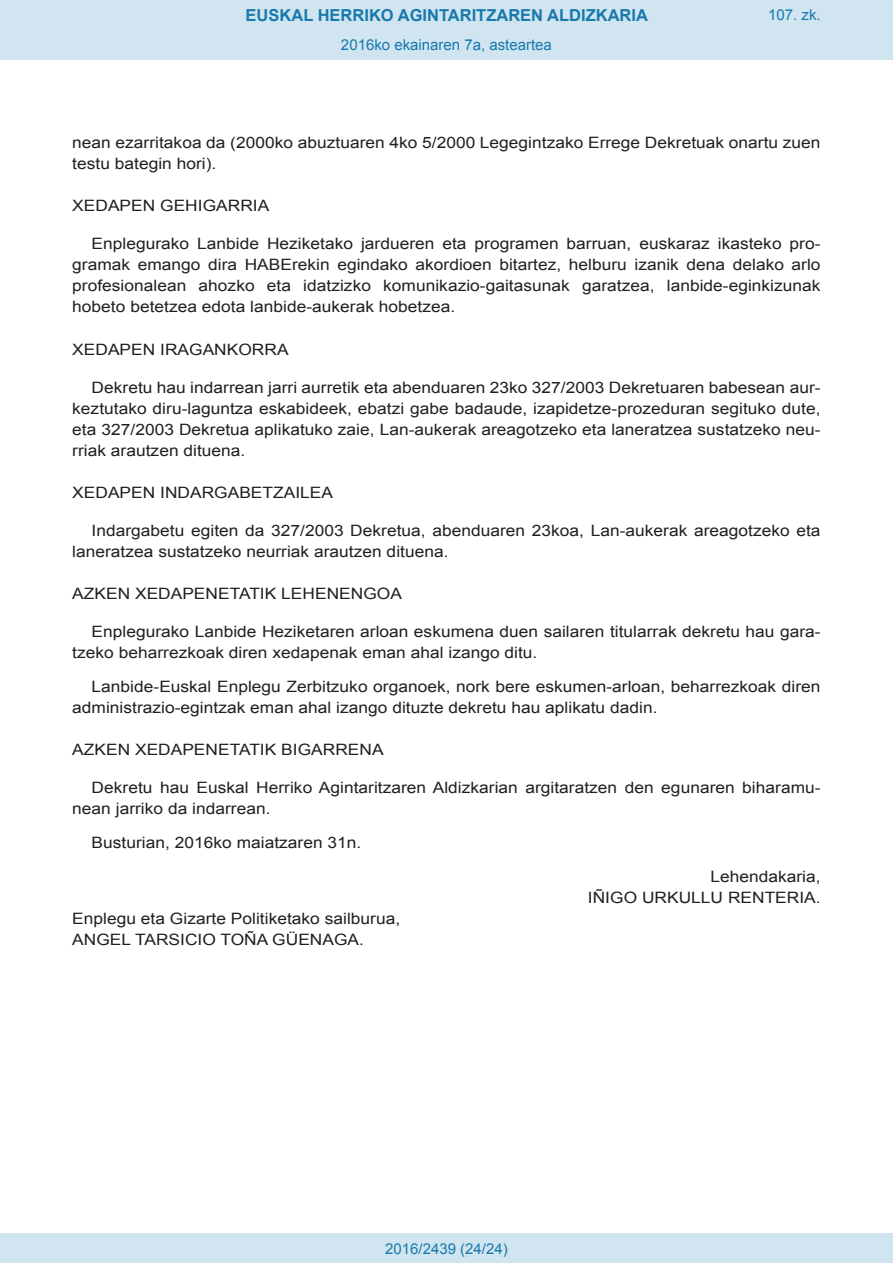
<style>
.page{position:relative;width:893px;height:1263px;background:#fff}
.page>*{position:absolute;margin:0;border:0;box-sizing:border-box;transform-origin:0 0}
.t1{font:700 16.5px "Arial";color:#1879ad}
.BOPVDetalle{font:15.6px/21px "Arial";color:#231f20;scale:1.11 1}
.BOPVDisposicion{font:15.6px "Arial";color:#231f20;scale:1.11 1}
.BOPVFirmaPuesto{font:15.6px "Arial";color:#231f20;scale:1.11 1}
.BOPVPuestoLehen2{font:15.6px "Arial";color:#231f20;scale:1.11 1}
.BOPVFirmaLugFec{font:15.6px "Arial";color:#231f20;scale:1.11 1}
.BOPVFirmaNombre{font:15.6px "Arial";color:#231f20;scale:1.11 1}
.Paginacion_Centro{font:15px "Arial";color:#1879ad}
</style>
<div class="page">
<div style="left:0;top:0;width:893px;height:60px;background:#d0e5f0"></div>
<div style="left:0;top:1233px;width:893px;height:30px;background:#d0e5f0"></div>
<p class="t1" style="left:246px;top:4px;width:404px">EUSKAL HERRIKO AGINTARITZAREN ALDIZKARIA</p>
<p class="Paginacion_Centro" style="left:341px;top:35px;width:212px">2016ko ekainaren 7a, asteartea</p>
<p class="Paginacion_Centro" style="left:768px;top:5px;width:54px">107. zk.</p>
<p class="BOPVDetalle" style="left:72px;top:132px;width:676px">nean ezarritakoa da (2000ko abuztuaren 4ko 5/2000 Legegintzako Errege Dekretuak onartu zuen testu bategin hori).</p>
<p class="BOPVDisposicion" style="left:72px;top:196px;width:179px">XEDAPEN GEHIGARRIA</p>
<p class="BOPVDetalle" style="left:72px;top:234px;width:676px;text-align:justify;text-indent:19px">Enplegurako Lanbide Heziketako jardueren eta programen barruan, euskaraz ikasteko pro&shy;gramak emango dira HABErekin egindako akordioen bitartez, helburu izanik dena delako arlo profesionalean ahozko eta idatzizko komunikazio-gaitasunak garatzea, lanbide-eginkizunak hobeto betetzea edota lanbide-aukerak hobetzea.</p>
<p class="BOPVDisposicion" style="left:72px;top:339px;width:196px">XEDAPEN IRAGANKORRA</p>
<p class="BOPVDetalle" style="left:72px;top:377px;width:676px;text-align:justify;text-indent:19px">Dekretu hau indarrean jarri aurretik eta abenduaren 23ko 327/2003 Dekretuaren babesean aur&shy;keztutako diru-laguntza eskabideek, ebatzi gabe badaude, izapidetze-prozeduran segituko dute, eta 327/2003 Dekretua aplikatuko zaie, Lan-aukerak areagotzeko eta laneratzea sustatzeko neu&shy;rriak arautzen dituena.</p>
<p class="BOPVDisposicion" style="left:72px;top:482px;width:236px">XEDAPEN INDARGABETZAILEA</p>
<p class="BOPVDetalle" style="left:72px;top:520px;width:676px;text-indent:19px">Indargabetu egiten da 327/2003 Dekretua, abenduaren 23koa, Lan-aukerak areagotzeko eta laneratzea sustatzeko neurriak arautzen dituena.</p>
<p class="BOPVDisposicion" style="left:72px;top:583px;width:298px">AZKEN XEDAPENETATIK LEHENENGOA</p>
<p class="BOPVDetalle" style="left:72px;top:621px;width:676px;text-indent:19px">Enplegurako Lanbide Heziketaren arloan eskumena duen sailaren titularrak dekretu hau gara&shy;tzeko beharrezkoak diren xedapenak eman ahal izango ditu.</p>
<p class="BOPVDetalle" style="left:72px;top:676px;width:676px;text-indent:19px">Lanbide-Euskal Enplegu Zerbitzuko organoek, nork bere eskumen-arloan, beharrezkoak diren administrazio-egintzak eman ahal izango dituzte dekretu hau aplikatu dadin.</p>
<p class="BOPVDisposicion" style="left:72px;top:739px;width:282px">AZKEN XEDAPENETATIK BIGARRENA</p>
<p class="BOPVDetalle" style="left:72px;top:777px;width:676px;text-indent:19px">Dekretu hau Euskal Herriko Agintaritzaren Aldizkarian argitaratzen den egunaren biharamu&shy;nean jarriko da indarrean.</p>
<p class="BOPVFirmaLugFec" style="left:92px;top:832px;width:245px">Busturian, 2016ko maiatzaren 31n.</p>
<p class="BOPVPuestoLehen2" style="left:710px;top:866px;width:101px">Lehendakaria,</p>
<p class="BOPVPuestoLehen2" style="left:588px;top:887px;width:211px">IÑIGO URKULLU RENTERIA.</p>
<p class="BOPVFirmaPuesto" style="left:72px;top:908px;width:297px">Enplegu eta Gizarte Politiketako sailburua,</p>
<p class="BOPVFirmaNombre" style="left:72px;top:929px;width:264px">ANGEL TARSICIO TOÑA GÜENAGA.</p>
<p class="Paginacion_Centro" style="left:385px;top:1238px;width:124px">2016/2439 (24/24)</p>
</div>
